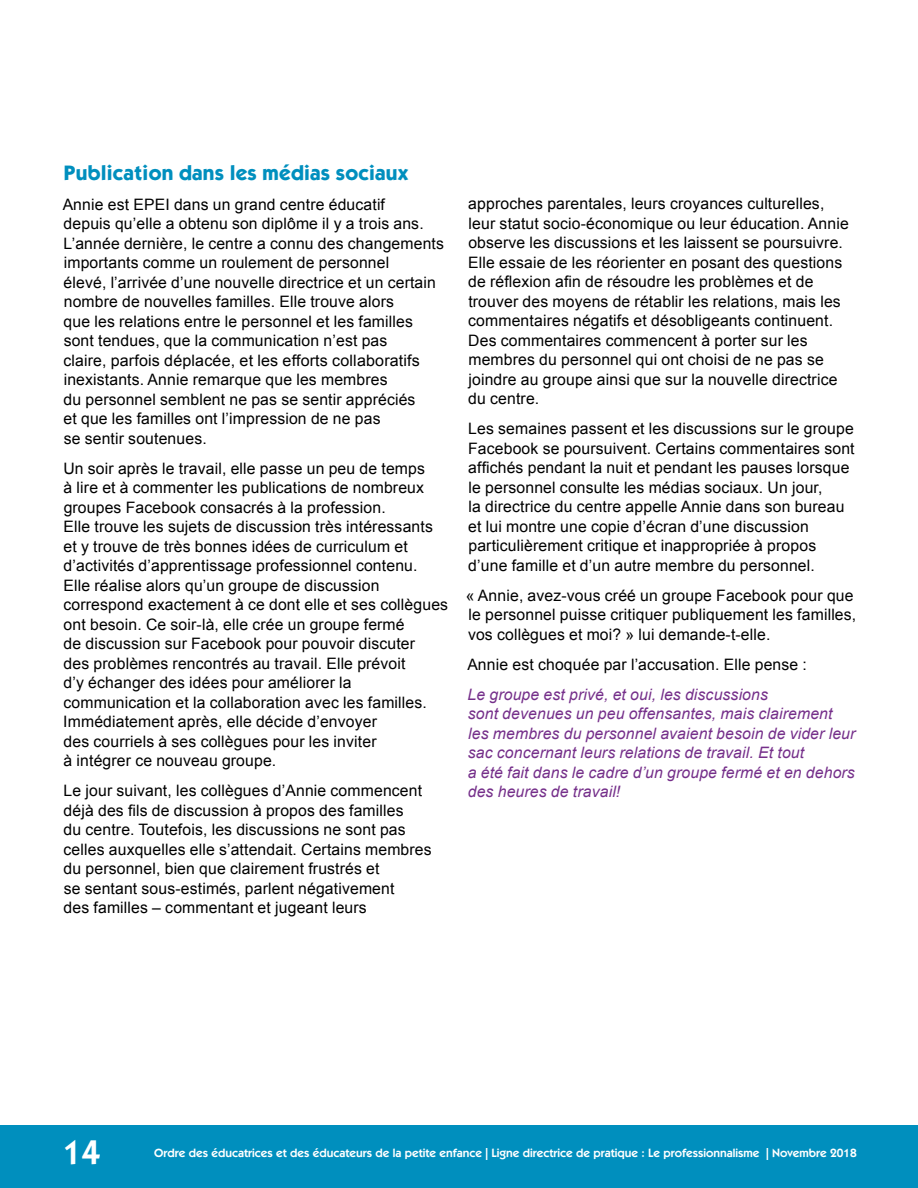
<style>
.page{position:relative;width:918px;height:1188px;background:#fff}
.page>*{position:absolute;margin:0;border:0;box-sizing:border-box;transform-origin:0 0}
.t1{font:600 34.5px "ITC Kabel Std";color:#fff}
.t2{font:700 21px "ITC Kabel Std";letter-spacing:.01em;color:#008fbe}
.t3{font:15.75px/19.5px "Arial";letter-spacing:.01em;color:#000}
.t4{font:italic 15.75px/19.5px "Arial";letter-spacing:.01em;color:#752f8a}
.t5{font:600 12px "ITC Kabel Std";color:#fff}
</style>
<div class="page">
<div style="left:0;top:1125px;width:918px;height:63px;background:#008fbe"></div>
<h2 class="t2" style="left:64px;top:160px;width:346px">Publication dans les médias sociaux</h2>
<p class="t3" style="left:63px;top:195px;width:383px">Annie est EPEI dans un grand centre éducatif<br>depuis qu’elle a obtenu son diplôme il y a trois ans.<br>L’année dernière, le centre a connu des changements importants comme un roulement de personnel<br>élevé, l’arrivée d’une nouvelle directrice et un certain nombre de nouvelles familles. Elle trouve alors<br>que les relations entre le personnel et les familles sont tendues, que la communication n’est pas<br>claire, parfois déplacée, et les efforts collaboratifs inexistants. Annie remarque que les membres<br>du personnel semblent ne pas se sentir appréciés<br>et que les familles ont l’impression de ne pas<br>se sentir soutenues.</p>
<p class="t3" style="left:63px;top:459px;width:386px">Un soir après le travail, elle passe un peu de temps<br>à lire et à commenter les publications de nombreux groupes Facebook consacrés à la profession.<br>Elle trouve les sujets de discussion très intéressants et y trouve de très bonnes idées de curriculum et d’activités d’apprentissage professionnel contenu.<br>Elle réalise alors qu’un groupe de discussion correspond exactement à ce dont elle et ses collègues ont besoin. Ce soir-là, elle crée un groupe fermé<br>de discussion sur Facebook pour pouvoir discuter<br>des problèmes rencontrés au travail. Elle prévoit<br>d’y échanger des idées pour améliorer la communication et la collaboration avec les familles.<br>Immédiatement après, elle décide d’envoyer<br>des courriels à ses collègues pour les inviter<br>à intégrer ce nouveau groupe.</p>
<p class="t3" style="left:64px;top:781px;width:370px">Le jour suivant, les collègues d’Annie commencent déjà des fils de discussion à propos des familles<br>du centre. Toutefois, les discussions ne sont pas celles auxquelles elle s’attendait. Certains membres du personnel, bien que clairement frustrés et<br>se sentant sous-estimés, parlent négativement<br>des familles – commentant et jugeant leurs</p>
<p class="t3" style="left:468px;top:194px;width:382px">approches parentales, leurs croyances culturelles, leur statut socio-économique ou leur éducation. Annie observe les discussions et les laissent se poursuivre.<br>Elle essaie de les réorienter en posant des questions de réflexion afin de résoudre les problèmes et de trouver des moyens de rétablir les relations, mais les commentaires négatifs et désobligeants continuent.<br>Des commentaires commencent à porter sur les membres du personnel qui ont choisi de ne pas se joindre au groupe ainsi que sur la nouvelle directrice du centre.</p>
<p class="t3" style="left:468px;top:419px;width:388px">Les semaines passent et les discussions sur le groupe Facebook se poursuivent. Certains commentaires sont affichés pendant la nuit et pendant les pauses lorsque le personnel consulte les médias sociaux. Un jour,<br>la directrice du centre appelle Annie dans son bureau et lui montre une copie d’écran d’une discussion particulièrement critique et inappropriée à propos d’une famille et d’un autre membre du personnel.</p>
<p class="t3" style="left:466px;top:586px;width:392px">« Annie, avez-vous créé un groupe Facebook pour que le personnel puisse critiquer publiquement les familles, vos collègues et moi? » lui demande-t-elle.</p>
<p class="t3" style="left:467px;top:655px;width:341px">Annie est choquée par l’accusation. Elle pense :</p>
<p class="t4" style="left:468px;top:685px;width:389px">Le groupe est privé, et oui, les discussions<br>sont devenues un peu offensantes, mais clairement les membres du personnel avaient besoin de vider leur sac concernant leurs relations de travail. Et tout<br>a été fait dans le cadre d’un groupe fermé et en dehors des heures de travail!</p>
<h1 class="t1" style="left:63px;top:1132px;width:40px">14</h1>
<p class="t5" style="left:154px;top:1146px;width:704px">Ordre des éducatrices et des éducateurs de la petite enfance | Ligne directrice de pratique : Le professionnalisme | Novembre 2018</p>
</div>
